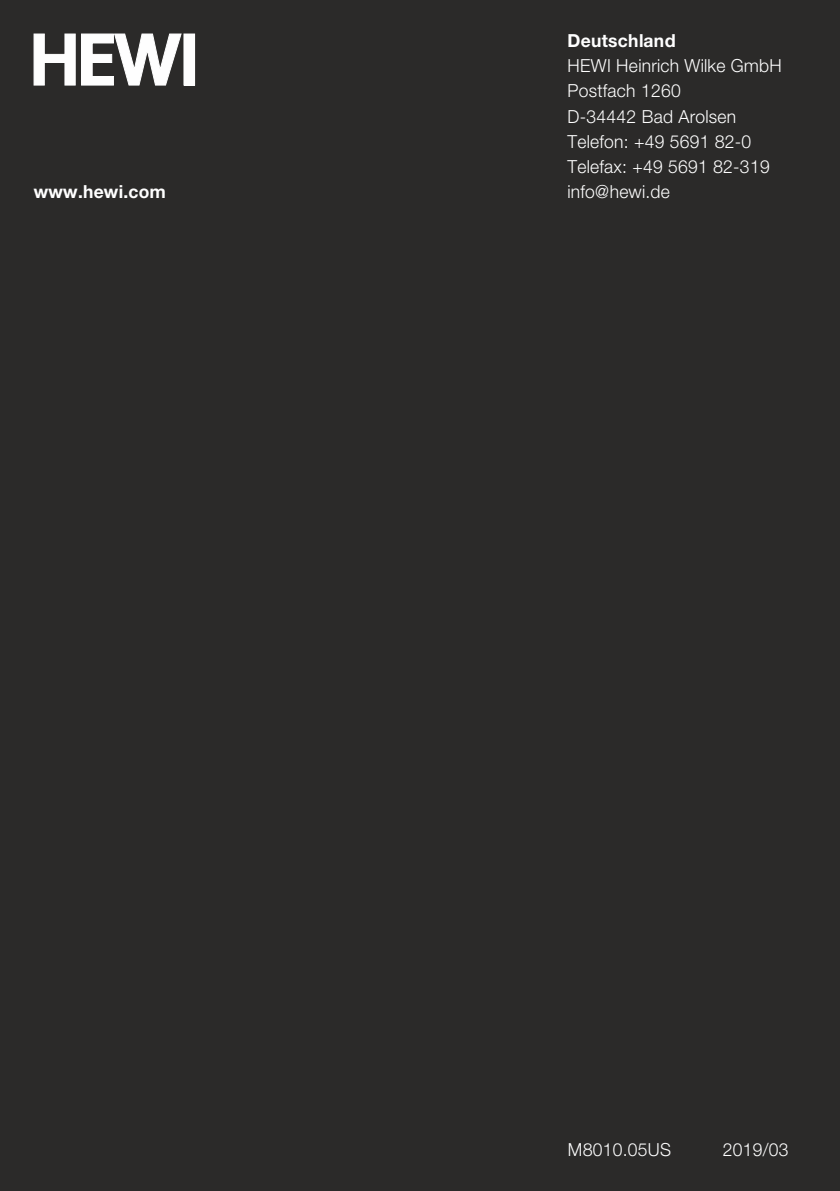
<style>
.page{position:relative;width:840px;height:1191px;background:#fff}
.page>*{position:absolute;margin:0;border:0;box-sizing:border-box;transform-origin:0 0}
.t1{font:300 18px/25.2px "Helvetica Neue";color:#fff}
.t2{font:700 18px "Helvetica Neue";color:#fff}
.t3{font:300 18px "Helvetica Neue";color:#fefefe}
</style>
<div class="page">
<div style="left:0;top:0;width:839px;height:1191px;background:#2b2a29"></div>
<div style="left:184px;top:34px;width:10px;height:51px;background:#fefefe"></div>
<div style="left:184px;top:34px;width:11px;height:51px;border:1px solid #fefefe"></div>
<svg style="left:34px;top:33px;width:147px;height:52px"></svg>
<p class="t2" style="left:34px;top:184px;width:133px">www.hewi.com</p>
<p class="t2" style="left:567px;top:33px;width:109px">Deutschland</p>
<p class="t1" style="left:567px;top:54px;width:216px">HEWI Heinrich Wilke GmbH<br>Postfach 1260<br>D-34442 Bad Arolsen<br>Telefon: +49 5691 82-0<br>Telefax: +49 5691 82-319 info@hewi.de</p>
<p class="t3" style="left:567px;top:1141px;width:105px">M8010.05US</p>
<p class="t1" style="left:722px;top:1138px;width:68px">2019/03</p>
</div>
